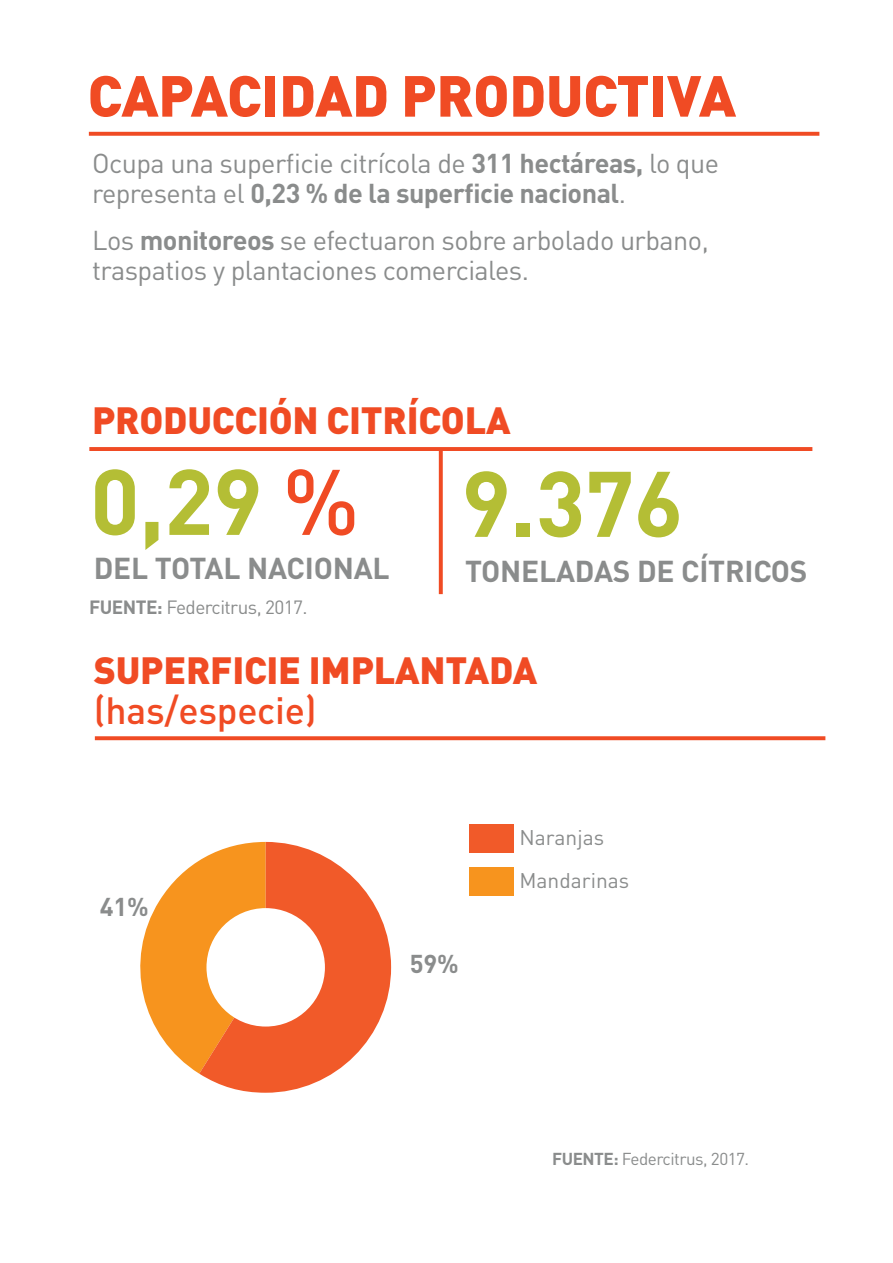
<style>
.page{position:relative;width:893px;height:1263px;background:#fff}
.page>*{position:absolute;margin:0;border:0;box-sizing:border-box;transform-origin:0 0}
.t1{font:700 91.35px "DIN Pro";color:#b4be35}
.t2{font:900 57px "DIN Pro";letter-spacing:-.005em;color:#f04b24}
.t3{font:900 37.5px "DIN Pro";letter-spacing:-.005em;color:#f04b24}
.t4{font:500 37.5px "DIN Pro";letter-spacing:-.005em;color:#f04b24}
.t5{font:700 29.85px "DIN Pro";letter-spacing:-.005em;color:#8a8c8c}
.t6{font:27px/30px "DIN Pro";letter-spacing:-.02em;color:#8a8c8c}
.t7{font:700 25.5px "DIN Pro";color:#8a8c8c}
.t8{font:21px/43px "DIN Pro";color:#8a8c8c}
.t9{font:18.9px "DIN Pro";letter-spacing:-.03em;color:#8a8c8c}
.t10{font:17.1px "DIN Pro";letter-spacing:-.03em;color:#8a8c8c}
.s1{font-weight:700}
.s2{font-weight:500;color:#f04b24}
</style>
<div class="page">
<svg style="left:89px;top:447px;width:723px;height:4px;background:#f04d27"></svg>
<svg style="left:439px;top:450px;width:4px;height:144px"></svg>
<svg style="left:89px;top:132px;width:730px;height:4px;background:#f05631"></svg>
<svg style="left:95px;top:736px;width:730px;height:4px;background:#f15732"></svg>
<div style="left:470px;top:824px;width:44px;height:29px;background:#f15a29"></div>
<svg style="left:140px;top:860px;width:59px;height:214px"></svg>
<div style="left:470px;top:867px;width:44px;height:29px;background:#f7941e"></div>
<svg style="left:199px;top:842px;width:192px;height:251px;fill:#f15a29"></svg>
<div style="left:206px;top:908px;width:119px;height:118px;background:#fff;border-radius:50%"></div>
<h2 class="t2" style="left:88px;top:57px;width:650px">CAPACIDAD PRODUCTIVA</h2>
<p class="t6" style="left:92px;top:147px;width:628px">Ocupa una superficie citrícola de <span class="s1">311 hectáreas,</span> lo que representa el <span class="s1">0,23 % de la superficie nacional</span>.</p>
<p class="t6" style="left:92px;top:224px;width:618px">Los <span class="s1">monitoreos</span> se efectuaron sobre arbolado urbano, traspatios y plantaciones comerciales.</p>
<h3 class="t3" style="left:92px;top:394px;width:420px">PRODUCCIÓN CITRÍCOLA</h3>
<h1 class="t1" style="left:90px;top:440px;width:271px">0,29 <span class="s2">%</span></h1>
<p class="t5" style="left:94px;top:548px;width:297px">DEL TOTAL NACIONAL</p>
<p class="t9" style="left:89px;top:594px;width:220px"><span class="s1">FUENTE:</span> Federcitrus, 2017.</p>
<h1 class="t1" style="left:461px;top:442px;width:224px">9.376</h1>
<p class="t5" style="left:465px;top:551px;width:344px">TONELADAS DE CÍTRICOS</p>
<h3 class="t3" style="left:94px;top:645px;width:445px">SUPERFICIE IMPLANTADA</h3>
<h3 class="t4" style="left:94px;top:685px;width:224px">(has/especie)</h3>
<p class="t7" style="left:100px;top:890px;width:50px">41%</p>
<p class="t7" style="left:410px;top:946px;width:50px">59%</p>
<p class="t8" style="left:519px;top:814px;width:111px">Naranjas<br>Mandarinas</p>
<p class="t10" style="left:552px;top:1147px;width:198px"><span class="s1">FUENTE:</span> Federcitrus, 2017.</p>
</div>
